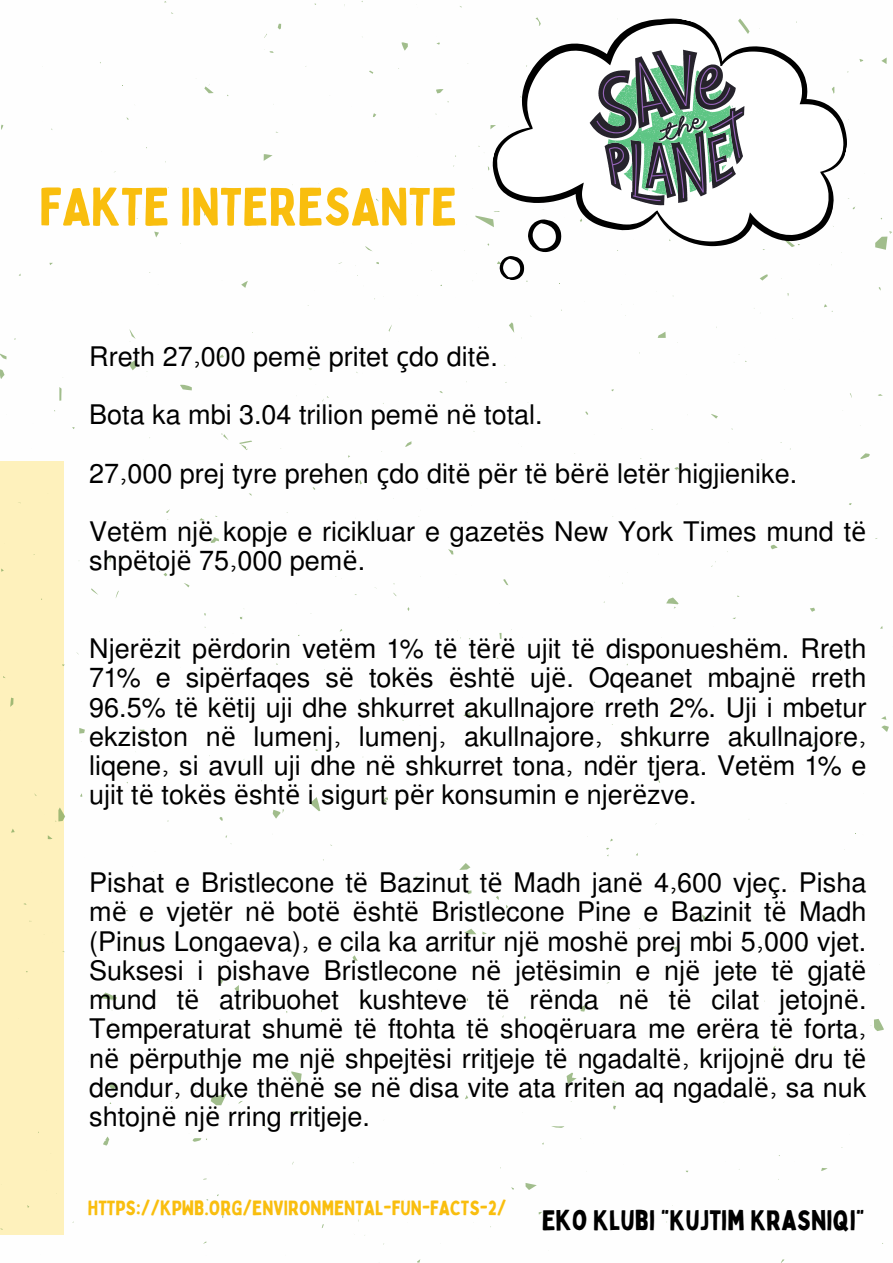
<style>
.page{position:relative;width:893px;height:1263px;background:#fff}
.page>*{position:absolute;margin:0;border:0;box-sizing:border-box;transform-origin:0 0}
.t1{font:52.57px "Bobby Jones";color:#f9be0e}
.t2{font:27.75px "Bobby Jones";color:#000}
.t3{font:27px/29.2px "Mukti";color:#000;text-align:justify}
.t4{font:20.33px "Bobby Jones";color:#f9be0e}
.s1{font-family:"Noto Sans"}
</style>
<div class="page">
<div style="left:0;top:461px;width:64px;height:773px;background:#fef1bc"></div>
<svg style="left:91px;top:588px;width:7px;height:7px"></svg>
<svg style="left:129px;top:360px;width:7px;height:10px"></svg>
<svg style="left:10px;top:698px;width:4px;height:9px"></svg>
<svg style="left:220px;top:354px;width:4px;height:4px"></svg>
<svg style="left:234px;top:985px;width:5px;height:6px"></svg>
<svg style="left:103px;top:1136px;width:6px;height:9px"></svg>
<svg style="left:139px;top:938px;width:3px;height:13px"></svg>
<svg style="left:499px;top:633px;width:2px;height:6px"></svg>
<svg style="left:219px;top:817px;width:4px;height:4px"></svg>
<svg style="left:101px;top:992px;width:16px;height:9px"></svg>
<svg style="left:154px;top:232px;width:5px;height:5px"></svg>
<svg style="left:108px;top:1084px;width:7px;height:5px"></svg>
<svg style="left:211px;top:1094px;width:16px;height:11px"></svg>
<svg style="left:551px;top:1126px;width:13px;height:2px"></svg>
<svg style="left:771px;top:545px;width:6px;height:4px"></svg>
<svg style="left:674px;top:467px;width:5px;height:4px"></svg>
<svg style="left:0;top:369px;width:5px;height:10px"></svg>
<svg style="left:310px;top:797px;width:10px;height:14px"></svg>
<svg style="left:580px;top:1005px;width:6px;height:6px"></svg>
<svg style="left:278px;top:24px;width:3px;height:5px"></svg>
<svg style="left:860px;top:453px;width:10px;height:6px"></svg>
<svg style="left:59px;top:387px;width:3px;height:14px"></svg>
<svg style="left:821px;top:1168px;width:6px;height:3px"></svg>
<svg style="left:239px;top:441px;width:13px;height:9px"></svg>
<svg style="left:210px;top:537px;width:9px;height:6px"></svg>
<svg style="left:509px;top:322px;width:5px;height:11px"></svg>
<svg style="left:352px;top:955px;width:6px;height:6px"></svg>
<svg style="left:870px;top:1019px;width:14px;height:12px"></svg>
<svg style="left:666px;top:597px;width:12px;height:12px"></svg>
<svg style="left:657px;top:332px;width:9px;height:6px"></svg>
<svg style="left:180px;top:384px;width:12px;height:6px"></svg>
<svg style="left:702px;top:914px;width:4px;height:7px"></svg>
<svg style="left:79px;top:728px;width:6px;height:6px"></svg>
<svg style="left:448px;top:549px;width:5px;height:5px"></svg>
<svg style="left:466px;top:890px;width:5px;height:4px"></svg>
<svg style="left:139px;top:729px;width:6px;height:3px"></svg>
<svg style="left:464px;top:929px;width:12px;height:5px"></svg>
<svg style="left:436px;top:89px;width:7px;height:4px"></svg>
<svg style="left:711px;top:414px;width:7px;height:5px"></svg>
<svg style="left:673px;top:946px;width:4px;height:5px"></svg>
<svg style="left:365px;top:246px;width:7px;height:5px"></svg>
<svg style="left:116px;top:765px;width:6px;height:5px"></svg>
<svg style="left:264px;top:154px;width:9px;height:7px"></svg>
<svg style="left:566px;top:1072px;width:10px;height:12px"></svg>
<svg style="left:881px;top:58px;width:5px;height:6px"></svg>
<svg style="left:525px;top:1183px;width:12px;height:7px"></svg>
<svg style="left:401px;top:42px;width:7px;height:9px"></svg>
<svg style="left:129px;top:329px;width:7px;height:13px"></svg>
<svg style="left:568px;top:878px;width:4px;height:5px"></svg>
<svg style="left:219px;top:979px;width:4px;height:5px"></svg>
<svg style="left:824px;top:304px;width:9px;height:8px"></svg>
<svg style="left:221px;top:433px;width:7px;height:7px"></svg>
<svg style="left:192px;top:1138px;width:15px;height:4px"></svg>
<svg style="left:459px;top:863px;width:11px;height:7px"></svg>
<svg style="left:383px;top:797px;width:5px;height:5px"></svg>
<svg style="left:503px;top:579px;width:5px;height:6px"></svg>
<svg style="left:881px;top:716px;width:8px;height:15px"></svg>
<svg style="left:405px;top:441px;width:6px;height:6px"></svg>
<svg style="left:241px;top:281px;width:7px;height:7px"></svg>
<svg style="left:760px;top:275px;width:7px;height:6px"></svg>
<svg style="left:0;top:354px;width:7px;height:5px"></svg>
<svg style="left:204px;top:84px;width:10px;height:9px"></svg>
<svg style="left:11px;top:829px;width:4px;height:4px"></svg>
<svg style="left:291px;top:1111px;width:11px;height:3px"></svg>
<svg style="left:875px;top:231px;width:17px;height:19px"></svg>
<svg style="left:287px;top:1070px;width:15px;height:16px"></svg>
<svg style="left:273px;top:809px;width:11px;height:10px"></svg>
<svg style="left:810px;top:608px;width:5px;height:4px"></svg>
<svg style="left:463px;top:712px;width:7px;height:6px"></svg>
<svg style="left:55px;top:807px;width:10px;height:15px"></svg>
<svg style="left:464px;top:215px;width:64px;height:67px"></svg>
<svg style="left:483px;top:17px;width:381px;height:258px"></svg>
<svg style="left:587px;top:47px;width:157px;height:158px"></svg>
<h2 class="t1" style="left:39px;top:174px;width:419px">FAKTE INTERESANTE</h2>
<p class="t3" style="left:89px;top:340px;width:410px">Rreth 27,000 pem<span class="s1">ë</span> pritet <span class="s1">ç</span>do dit<span class="s1">ë</span>.</p>
<p class="t3" style="left:89px;top:399px;width:455px">Bota ka mbi 3.04 trilion pem<span class="s1">ë</span> n<span class="s1">ë</span> total.</p>
<p class="t3" style="left:89px;top:457px;width:709px">27,000 prej tyre prehen <span class="s1">ç</span>do dit<span class="s1">ë</span> p<span class="s1">ë</span>r t<span class="s1">ë</span> b<span class="s1">ë</span>r<span class="s1">ë</span> let<span class="s1">ë</span>r higjienike.</p>
<h1 class="t3" style="left:89px;top:516px;width:778px">Vet<span class="s1">ë</span>m nj<span class="s1">ë</span> kopje e ricikluar e gazet<span class="s1">ë</span>s New York Times mund t<span class="s1">ë </span>shp<span class="s1">ë</span>toj<span class="s1">ë</span> 75,000 pem<span class="s1">ë</span>.</h1>
<h2 class="t3" style="left:89px;top:633px;width:778px">Njer<span class="s1">ë</span>zit p<span class="s1">ë</span>rdorin vet<span class="s1">ë</span>m 1% t<span class="s1">ë</span> t<span class="s1">ë</span>r<span class="s1">ë</span> ujit t<span class="s1">ë</span> disponuesh<span class="s1">ë</span>m. Rreth 71% e sip<span class="s1">ë</span>rfaqes s<span class="s1">ë</span> tok<span class="s1">ë</span>s <span class="s1">ë</span>sht<span class="s1">ë</span> uj<span class="s1">ë</span>. Oqeanet mbajn<span class="s1">ë</span> rreth 96.5% t<span class="s1">ë</span> k<span class="s1">ë</span>tij uji dhe shkurret akullnajore rreth 2%. Uji i mbetur ekziston n<span class="s1">ë</span> lumenj, lumenj, akullnajore, shkurre akullnajore, liqene, si avull uji dhe n<span class="s1">ë</span> shkurret tona, nd<span class="s1">ë</span>r tjera. Vet<span class="s1">ë</span>m 1% e ujit t<span class="s1">ë</span> tok<span class="s1">ë</span>s <span class="s1">ë</span>sht<span class="s1">ë</span> i sigurt p<span class="s1">ë</span>r konsumin e njer<span class="s1">ë</span>zve.</h2>
<h2 class="t3" style="left:89px;top:867px;width:778px">Pishat e Bristlecone t<span class="s1">ë</span> Bazinut t<span class="s1">ë</span> Madh jan<span class="s1">ë</span> 4,600 vje<span class="s1">ç</span>. Pisha m<span class="s1">ë</span> e vjet<span class="s1">ë</span>r n<span class="s1">ë</span> bot<span class="s1">ë ë</span>sht<span class="s1">ë</span> Bristlecone Pine e Bazinit t<span class="s1">ë</span> Madh (Pinus Longaeva), e cila ka arritur nj<span class="s1">ë</span> mosh<span class="s1">ë</span> prej mbi 5,000 vjet.<br>Suksesi i pishave Bristlecone n<span class="s1">ë</span> jet<span class="s1">ë</span>simin e nj<span class="s1">ë</span> jete t<span class="s1">ë</span> gjat<span class="s1">ë </span>mund t<span class="s1">ë</span> atribuohet kushteve t<span class="s1">ë</span> r<span class="s1">ë</span>nda n<span class="s1">ë</span> t<span class="s1">ë</span> cilat jetojn<span class="s1">ë</span>.<br>Temperaturat shum<span class="s1">ë</span> t<span class="s1">ë</span> ftohta t<span class="s1">ë</span> shoq<span class="s1">ë</span>ruara me er<span class="s1">ë</span>ra t<span class="s1">ë</span> forta, n<span class="s1">ë</span> p<span class="s1">ë</span>rputhje me nj<span class="s1">ë</span> shpejt<span class="s1">ë</span>si rritjeje t<span class="s1">ë</span> ngadalt<span class="s1">ë</span>, krijojn<span class="s1">ë</span> dru t<span class="s1">ë </span>dendur, duke th<span class="s1">ë</span>n<span class="s1">ë</span> se n<span class="s1">ë</span> disa vite ata rriten aq ngadal<span class="s1">ë</span>, sa nuk shtojn<span class="s1">ë</span> nj<span class="s1">ë</span> rring rritjeje.</h2>
<h2 class="t4" style="left:88px;top:1195px;width:420px">HTTPS://KPWB.ORG/ENVIRONMENTAL-FUN-FACTS-2/</h2>
<h2 class="t2" style="left:542px;top:1202px;width:324px">EKO KLUBI “KUJTIM KRASNIQI”</h2>
</div>
